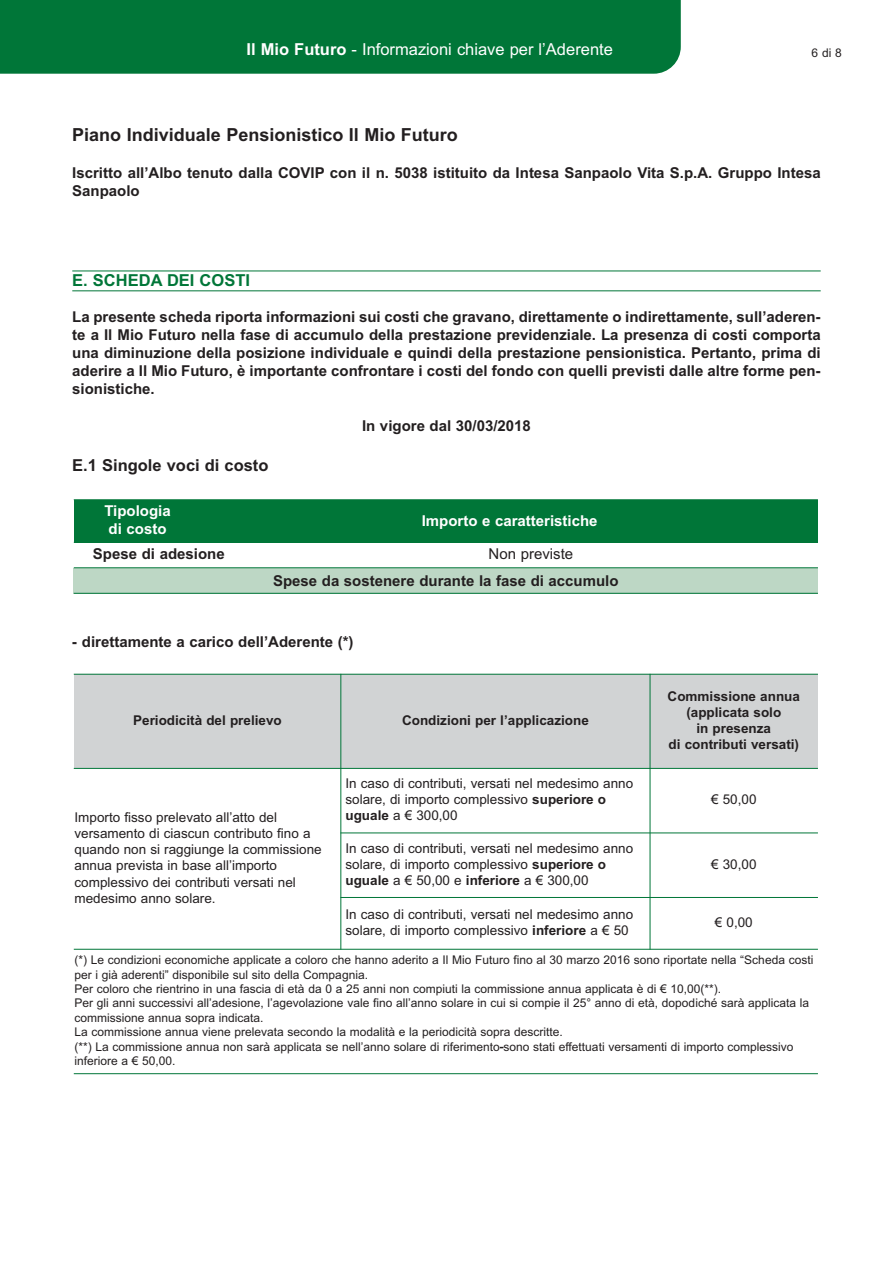
<style>
.page{position:relative;width:893px;height:1263px;background:#fff}
.page>*{position:absolute;margin:0;border:0;box-sizing:border-box;transform-origin:0 0}
.t1{font:700 18px "Arial";color:#231f20}
.t2{font:16.5px "Arial";color:#fff}
.t3{font:700 16.5px "Arial";color:#231f20}
.t4{font:700 16.5px "Arial";color:#007638}
.t5{font:700 15px/18px "Arial";color:#231f20}
.t6{font:700 15px/18px "Arial";color:#fff}
.t7{font:15px "Arial";color:#231f20}
.t8{font:13.5px/16.2px "Arial";color:#231f20}
.t9{font:700 13.5px/16.2px "Arial";color:#231f20;text-align:center}
.t10{font:12px/14.4px "Arial";color:#231f20}
.s1{font-weight:700}
</style>
<div class="page">
<div style="left:0;top:0;width:681px;height:74px;background:#007638"></div>
<hr style="left:72px;top:271px;width:749px;height:1px;background:#007638">
<hr style="left:72px;top:290px;width:749px;height:1px;background:#007638">
<div style="left:74px;top:568px;width:744px;height:25px;background:#bdd7c5"></div>
<hr style="left:74px;top:567px;width:744px;height:1px;background:#007638">
<hr style="left:74px;top:499px;width:744px;height:1px;background:#007638">
<hr style="left:74px;top:542px;width:744px;height:1px;background:#007638">
<div style="left:201px;top:500px;width:617px;height:43px;background:#007638"></div>
<div style="left:74px;top:500px;width:127px;height:42px;background:#007638"></div>
<hr style="left:74px;top:593px;width:744px;height:1px;background:#007638">
<div style="left:75px;top:674px;width:266px;height:94px;background:#d1d3d4"></div>
<div style="left:341px;top:674px;width:309px;height:94px;background:#d1d3d4"></div>
<div style="left:650px;top:674px;width:167px;height:94px;background:#d1d3d4"></div>
<hr style="left:340px;top:674px;width:1px;height:276px;background:#007638">
<hr style="left:650px;top:674px;width:1px;height:276px;background:#007638">
<hr style="left:74px;top:674px;width:744px;height:1px;background:#007638">
<hr style="left:74px;top:768px;width:744px;height:1px;background:#007638">
<hr style="left:340px;top:832px;width:478px;height:1px;background:#007638">
<hr style="left:340px;top:897px;width:478px;height:1px;background:#007638">
<hr style="left:74px;top:949px;width:744px;height:1px;background:#007638">
<hr style="left:74px;top:1073px;width:744px;height:1px;background:#007638">
<h2 class="t2" style="left:247px;top:43px;width:368px"><span class="s1">Il Mio Futuro</span> - Informazioni chiave per l’Aderente</h2>
<p class="t10" style="left:811px;top:47px;width:32px">6 di 8</p>
<h1 class="t1" style="left:72px;top:128px;width:387px">Piano Individuale Pensionistico Il Mio Futuro</h1>
<p class="t5" style="left:72px;top:165px;width:750px">Iscritto all’Albo tenuto dalla COVIP con il n. 5038 istituito da Intesa Sanpaolo Vita S.p.A. Gruppo Intesa<br>Sanpaolo</p>
<h2 class="t4" style="left:72px;top:274px;width:179px">E. SCHEDA DEI COSTI</h2>
<p class="t5" style="left:72px;top:309px;width:750px;text-align:justify">La presente scheda riporta informazioni sui costi che gravano, direttamente o indirettamente, sull’aderen&shy;te a Il Mio Futuro nella fase di accumulo della prestazione previdenziale. La presenza di costi comporta una diminuzione della posizione individuale e quindi della prestazione pensionistica. Pertanto, prima di aderire a Il Mio Futuro, è importante confrontare i costi del fondo con quelli previsti dalle altre forme pen&shy;sionistiche.</p>
<p class="t5" style="left:362px;top:418px;width:170px">In vigore dal 30/03/2018</p>
<h2 class="t3" style="left:72px;top:459px;width:198px">E.1 Singole voci di costo</h2>
<p class="t6" style="left:104px;top:503px;width:68px">Tipologia di costo</p>
<p class="t6" style="left:422px;top:513px;width:177px">Importo e caratteristiche</p>
<p class="t5" style="left:93px;top:546px;width:133px">Spese di adesione</p>
<p class="t7" style="left:489px;top:548px;width:86px">Non previste</p>
<p class="t5" style="left:273px;top:573px;width:347px">Spese da sostenere durante la fase di accumulo</p>
<p class="t5" style="left:72px;top:634px;width:283px">- direttamente a carico dell’Aderente (*)</p>
<p class="t9" style="left:133px;top:713px;width:150px">Periodicità del prelievo</p>
<p class="t9" style="left:402px;top:713px;width:188px">Condizioni per l’applicazione</p>
<p class="t8" style="left:75px;top:810px;width:249px">Importo fisso prelevato all’atto del versamento di ciascun contributo fino a quando non si raggiunge la commissione annua prevista in base all’importo complessivo dei contributi versati nel medesimo anno solare.</p>
<p class="t8" style="left:345px;top:776px;width:289px">In caso di contributi, versati nel medesimo anno solare, di importo complessivo <span class="s1">superiore o uguale</span> a € 300,00</p>
<p class="t8" style="left:345px;top:841px;width:289px">In caso di contributi, versati nel medesimo anno solare, di importo complessivo <span class="s1">superiore o uguale</span> a € 50,00 e <span class="s1">inferiore</span> a € 300,00</p>
<p class="t9" style="left:668px;top:689px;width:134px">Commissione annua (applicata solo<br>in presenza<br>di contributi versati)</p>
<p class="t8" style="left:711px;top:793px;width:47px">€ 50,00</p>
<p class="t8" style="left:711px;top:857px;width:47px">€ 30,00</p>
<p class="t8" style="left:345px;top:907px;width:289px">In caso di contributi, versati nel medesimo anno solare, di importo complessivo <span class="s1">inferiore</span> a € 50</p>
<p class="t8" style="left:715px;top:915px;width:39px">€ 0,00</p>
<p class="t10" style="left:75px;top:954px;width:740px">(*) Le condizioni economiche applicate a coloro che hanno aderito a Il Mio Futuro fino al 30 marzo 2016 sono riportate nella “Scheda costi per i già aderenti” disponibile sul sito della Compagnia.<br>Per coloro che rientrino in una fascia di età da 0 a 25 anni non compiuti la commissione annua applicata è di € 10,00(**).<br>Per gli anni successivi all’adesione, l’agevolazione vale fino all’anno solare in cui si compie il 25° anno di età, dopodiché sarà applicata la commissione annua sopra indicata.<br>La commissione annua viene prelevata secondo la modalità e la periodicità sopra descritte.<br>(**) La commissione annua non sarà applicata se nell’anno solare di riferimento sono stati effettuati versamenti di importo complessivo inferiore a € 50,00.</p>
</div>
